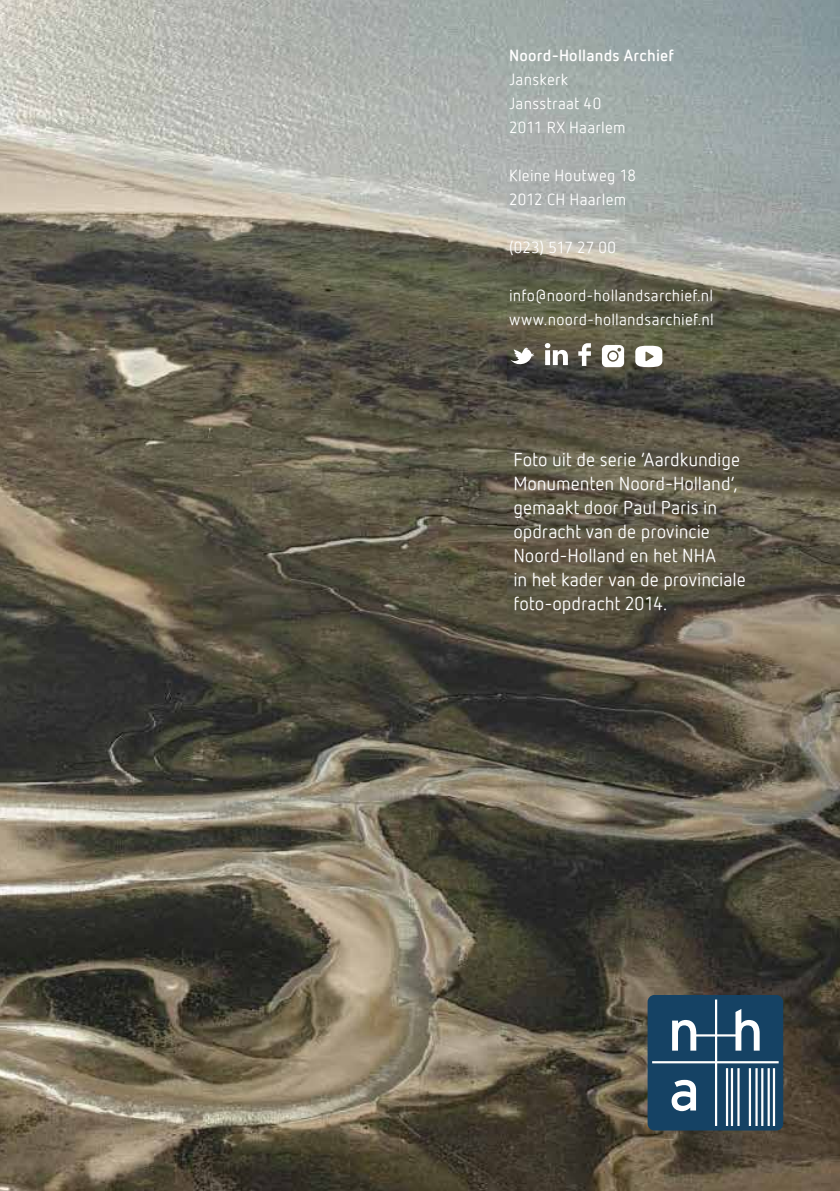
<style>
.page{position:relative;width:840px;height:1191px;background:#fff}
.page>*{position:absolute;margin:0;border:0;box-sizing:border-box;transform-origin:0 0}
.t1{font:18.6px/24px "Netto Offc";color:#fff}
.t2{font:16px/24px "Netto Offc";letter-spacing:.015em;color:#fff}
.t3{font:700 16px "Netto Offc";letter-spacing:.015em;color:#fff}
</style>
<div class="page">
<img style="left:0;top:0;width:839px;height:1191px">
<div style="left:647px;top:995px;width:135px;height:135px;background:#154264;border-radius:7px"></div>
<hr style="left:651px;top:1061px;width:127px;height:2px;background:#fff">
<hr style="left:694px;top:1034px;width:42px;height:2px;background:#fff">
<hr style="left:714px;top:999px;width:2px;height:127px;background:#fff">
<hr style="left:725px;top:1068px;width:2px;height:58px;background:#fff">
<hr style="left:730px;top:1068px;width:2px;height:58px;background:#fff">
<hr style="left:737px;top:1068px;width:2px;height:58px;background:#fff">
<hr style="left:748px;top:1068px;width:2px;height:58px;background:#fff">
<hr style="left:755px;top:1068px;width:2px;height:58px;background:#fff">
<hr style="left:760px;top:1068px;width:3px;height:58px;background:#fff">
<hr style="left:767px;top:1068px;width:2px;height:58px;background:#fff">
<hr style="left:772px;top:1068px;width:2px;height:58px;background:#fff">
<svg style="left:672px;top:1020px;width:24px;height:30px"></svg>
<svg style="left:671px;top:1079px;width:24px;height:32px"></svg>
<svg style="left:735px;top:1009px;width:24px;height:41px"></svg>
<svg style="left:510px;top:347px;width:24px;height:21px"></svg>
<svg style="left:544px;top:343px;width:23px;height:22px"></svg>
<svg style="left:578px;top:343px;width:12px;height:23px"></svg>
<svg style="left:601px;top:345px;width:22px;height:22px"></svg>
<svg style="left:635px;top:345px;width:27px;height:22px"></svg>
<p class="t3" style="left:509px;top:45px;width:166px">Noord-Hollands Archief</p>
<p class="t2" style="left:509px;top:67px;width:118px">Janskerk<br>Jansstraat 40<br>2011 RX Haarlem</p>
<p class="t2" style="left:509px;top:163px;width:128px">Kleine Houtweg 18<br>2012 CH Haarlem</p>
<p class="t2" style="left:509px;top:235px;width:108px">(023) 517 27 00</p>
<p class="t2" style="left:509px;top:283px;width:206px">info@noord-hollandsarchief.nl www.noord-hollandsarchief.nl</p>
<p class="t1" style="left:513px;top:446px;width:234px">Foto uit de serie ‘Aardkundige<br>Monumenten Noord-Holland’, gemaakt door Paul Paris in opdracht van de provincie<br>Noord-Holland en het NHA<br>in het kader van de provinciale foto-opdracht 2014.</p>
</div>
